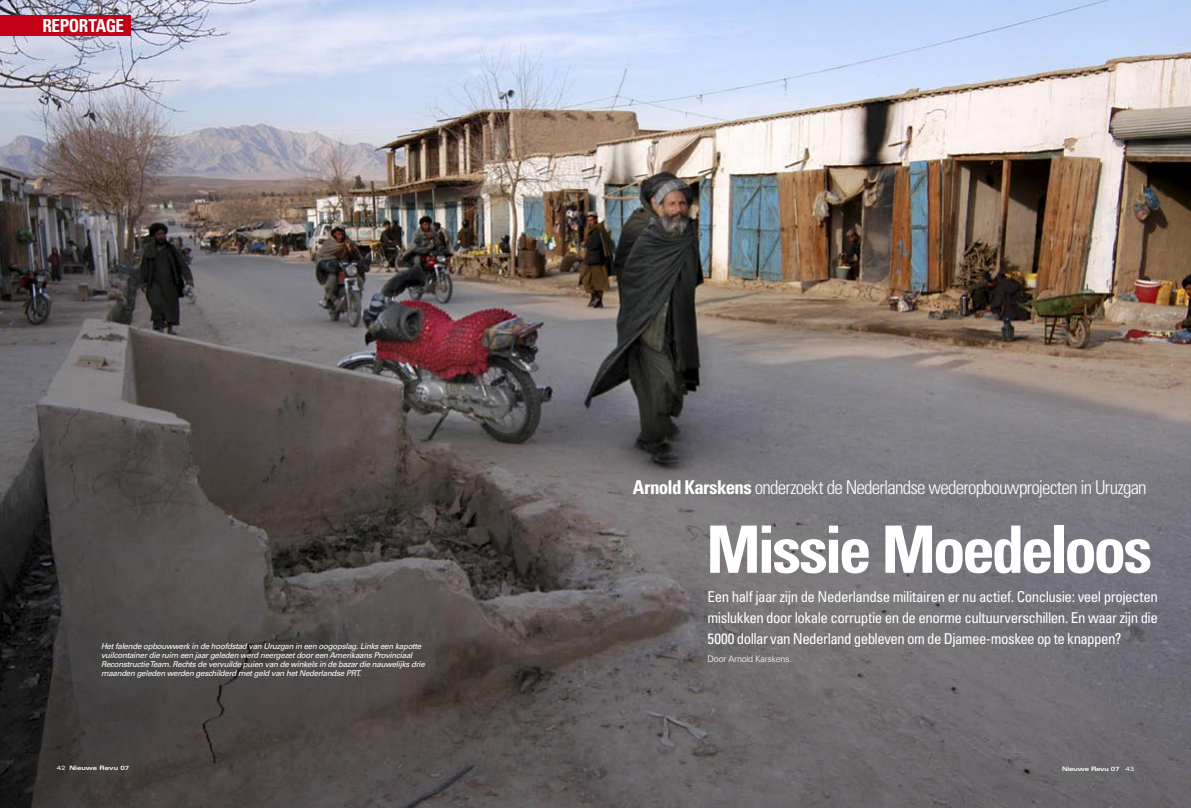
<style>
.page{position:relative;width:1191px;height:808px;background:#fff}
.page>*{position:absolute;margin:0;border:0;box-sizing:border-box;transform-origin:0 0}
._02_Kop{font:700 condensed 65.4px "Univers LT Std";letter-spacing:-.05em;color:#fff}
._01_Bovenkop{font:300 condensed 19px "Univers LT Std";letter-spacing:-.04em;color:#fff}
._53_Rubrieksaanhef{font:700 condensed 18px "Univers LT Std";letter-spacing:-.025em;color:#fff;scale:.95 1}
._04_Intro{font:condensed 15px/21px "Univers LT Std";letter-spacing:-.04em;color:#fff;text-align:justify}
._04_Intro-2{font:300 9px "Univers LT Std";letter-spacing:-.025em;color:#fff}
._15_Bijschrift{font:italic 8px/9px "Univers LT Std";letter-spacing:-.035em;color:#fff}
._08_Plat_schreef_vet{font:700 expanded 6px "Univers LT Std";color:#fff}
._08_Plat_schreef_vet-2{font:700 expanded 6px "Univers LT Std";letter-spacing:-.025em;color:#fff}
.s1{font-weight:700}
.s2{font-weight:400}
</style>
<div class="page">
<img style="left:0;top:0;width:1191px;height:808px">
<div style="left:0;top:15px;width:130px;height:21px;background:#c20017"></div>
<p class="_53_Rubrieksaanhef" style="left:43px;top:15px;width:87px">REPORTAGE</p>
<p class="_15_Bijschrift" style="left:101px;top:642px;width:325px">Het falende opbouwwerk in de hoofdstad van Uruzgan in een oogopslag. Links een kapotte vuilcontainer die ruim een jaar geleden werd neergezet door een Amerikaans Provinciaal Reconstructie Team. Rechts de vervuilde puien van de winkels in de bazar die nauwelijks drie maanden geleden werden geschilderd met geld van het Nederlandse PRT.</p>
<p class="_01_Bovenkop" style="left:633px;top:476px;width:515px"><span class="s1">Arnold Karskens</span> onderzoekt de Nederlandse wederopbouwprojecten in Uruzgan</p>
<p class="_02_Kop" style="left:706px;top:509px;width:447px">Missie Moedeloos</p>
<p class="_04_Intro" style="left:707px;top:586px;width:452px">Een half jaar zijn de Nederlandse militairen er nu actief. Conclusie: veel projecten mislukken door lokale corruptie en de enorme cultuurverschillen. En waar zijn die 5000 dollar van Nederland gebleven om de Djamee-moskee op te knappen?</p>
<p class="_04_Intro-2" style="left:707px;top:654px;width:86px">Door Arnold Karskens.</p>
<p class="_08_Plat_schreef_vet" style="left:57px;top:764px;width:74px"><span class="s2">42</span> Nieuwe Revu 07</p>
<p class="_08_Plat_schreef_vet-2" style="left:1062px;top:766px;width:74px">Nieuwe Revu 07 <span class="s2">43</span></p>
</div>
